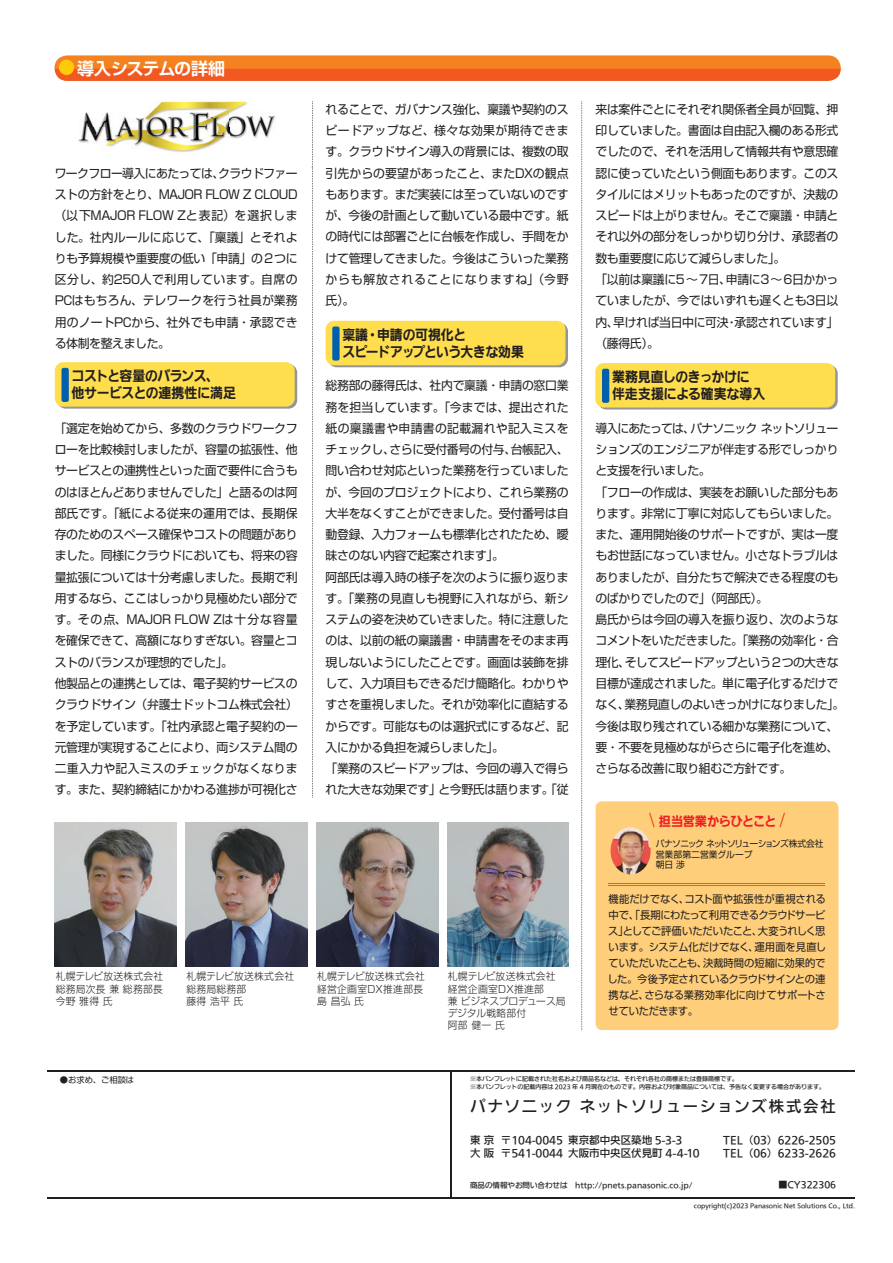
<style>
.page{position:relative;width:893px;height:1263px;background:#fff}
.page>*{position:absolute;margin:0;border:0;box-sizing:border-box;transform-origin:0 0}
.t1{font:700 16.95px "Shin Go Pr 6 N De";letter-spacing:-.035em;color:#fff}
.t2{font:15.45px "PUD Go Dp M";letter-spacing:.115em;color:#231f20}
.t3{font:13.8px/17px "PUD Go Dp B";letter-spacing:-.02em;color:#231f20;scale:.93 1}
.t4{font:13.8px/17px "PUD Go Dp B";letter-spacing:-.04em;color:#231f20;scale:.93 1}
.t5{font:12.75px "PUD Go Dp B";letter-spacing:-.02em;color:#ee1d23;scale:.95 1}
.t6{font:12.15px/21.3px "Shin Go Pro";letter-spacing:-.025em;color:#231f20}
.t7{font:10.65px/15.9px "Shin Go Pro";letter-spacing:-.03em;color:#231f20;text-align:justify}
.t8{font:10.5px "PUD Go Dp M";color:#231f20}
.t9{font:300 10.05px/12.1px "Shin Go Pr 6 N";letter-spacing:.025em;color:#231f20}
.t10{font:9px/10.5px "Shin Go Pro";letter-spacing:-.025em;color:#231f20}
.t11{font:9px "PUD Go Dp M";color:#231f20}
.t12{font:8.25px "Shin Go Pr 6 N";color:#231f20}
.t13{font:7.5px "PUD Go Dp M";color:#231f20}
.t14{font:6px "PUD Go Dp M";color:#231f20}
</style>
<div class="page">
<svg style="left:581px;top:101px;width:1px;height:929px"></svg>
<svg style="left:54px;top:55px;width:787px;height:26px;background:#f37226"></svg>
<hr style="left:47px;top:1198px;width:808px;height:1px;background:#231f20">
<hr style="left:47px;top:1070px;width:808px;height:1px;background:#231f20">
<hr style="left:451px;top:1071px;width:1px;height:127px;background:#231f20">
<img style="left:55px;top:822px;width:122px;height:145px">
<img style="left:186px;top:822px;width:121px;height:145px">
<img style="left:316px;top:822px;width:122px;height:145px">
<img style="left:447px;top:822px;width:122px;height:145px">
<svg style="left:312px;top:101px;width:1px;height:696px"></svg>
<div style="left:596px;top:801px;width:242px;height:229px;background:#fece7a;border-radius:6px"></div>
<hr style="left:608px;top:885px;width:217px;height:1px;background:#f15921">
<hr style="left:608px;top:883px;width:217px;height:1px;background:#f15921">
<svg style="left:649px;top:812px;width:6px;height:15px"></svg>
<svg style="left:779px;top:812px;width:6px;height:15px"></svg>
<img style="left:610px;top:827px;width:41px;height:47px">
<div style="left:57px;top:364px;width:240px;height:45px;background:#939598;border-radius:9px"></div>
<div style="left:55px;top:362px;width:240px;height:45px;background:#ffde4e;border-radius:9px"></div>
<div style="left:61px;top:368px;width:8px;height:34px;background:#0160ae;border-radius:2px"></div>
<svg style="left:328px;top:323px;width:240px;height:44px"></svg>
<div style="left:326px;top:321px;width:239px;height:44px;background:#ffde4e;border-radius:9px"></div>
<div style="left:332px;top:326px;width:8px;height:35px;background:#0160ae;border-radius:2px"></div>
<svg style="left:598px;top:365px;width:240px;height:44px"></svg>
<div style="left:595px;top:363px;width:240px;height:44px;background:#ffde4e;border-radius:9px"></div>
<div style="left:602px;top:369px;width:7px;height:34px;background:#0160ae;border-radius:2px"></div>
<div style="left:59px;top:60px;width:15px;height:15px;background:#feca0a;border-radius:50%"></div>
<img style="left:78px;top:101px;width:198px;height:51px">
<h1 class="t1" style="left:77px;top:54px;width:149px">導入システムの詳細</h1>
<p class="t6" style="left:55px;top:161px;width:245px;text-align:justify">ワークフロー導入にあたっては、クラウドファーストの方針をとり、MAJOR FLOW Z CLOUD（以下MAJOR FLOW Zと表記）を選択しました。社内ルールに応じて、「稟議」とそれよりも予算規模や重要度の低い「申請」の２つに区分し、約250人で利用しています。自席のPCはもちろん、テレワークを行う社員が業務用のノートPCから、社外でも申請・承認できる体制を整えました。</p>
<p class="t3" style="left:72px;top:367px;width:178px">コストと容量のバランス、<br>他サービスとの連携性に満足</p>
<p class="t6" style="left:55px;top:416px;width:245px">「選定を始めてから、多数のクラウドワークフローを比較検討しましたが、容量の拡張性、他サービスとの連携性といった面で要件に合うものはほとんどありませんでした」と語るのは阿部氏です。「紙による従来の運用では、長期保存のためのスペース確保やコストの問題がありました。同様にクラウドにおいても、将来の容量拡張については十分考慮しました。長期で利用するなら、ここはしっかり見極めたい部分です。その点、MAJOR FLOW Zは十分な容量を確保できて、高額になりすぎない。容量とコストのバランスが理想的でした」。<br>他製品との連携としては、電子契約サービスのクラウドサイン（弁護士ドットコム株式会社）を予定しています。「社内承認と電子契約の一元管理が実現することにより、両システム間の二重入力や記入ミスのチェックがなくなります。また、契約締結にかかわる進捗が可視化さ</p>
<p class="t6" style="left:326px;top:97px;width:245px;text-align:justify">れることで、ガバナンス強化、稟議や契約のスピードアップなど、様々な効果が期待できます。クラウドサイン導入の背景には、複数の取引先からの要望があったこと、またDXの観点もあります。まだ実装には至っていないのですが、今後の計画として動いている最中です。紙の時代には部署ごとに台帳を作成し、手間をかけて管理してきました。今後はこういった業務からも解放されることになりますね」（今野氏）。</p>
<p class="t4" style="left:342px;top:326px;width:197px">稟議・申請の可視化と<br>スピードアップという大きな効果</p>
<p class="t6" style="left:326px;top:374px;width:245px">総務部の藤得氏は、社内で稟議・申請の窓口業務を担当しています。「今までは、提出された紙の稟議書や申請書の記載漏れや記入ミスをチェックし、さらに受付番号の付与、台帳記入、問い合わせ対応といった業務を行っていましたが、今回のプロジェクトにより、これら業務の大半をなくすことができました。受付番号は自動登録、入力フォームも標準化されたため、曖昧さのない内容で起案されます」。<br>阿部氏は導入時の様子を次のように振り返ります。「業務の見直しも視野に入れながら、新システムの姿を決めていきました。特に注意したのは、以前の紙の稟議書・申請書をそのまま再現しないようにしたことです。画面は装飾を排して、入力項目もできるだけ簡略化。わかりやすさを重視しました。それが効率化に直結するからです。可能なものは選択式にするなど、記入にかかる負担を減らしました」。<br>「業務のスピードアップは、今回の導入で得られた大きな効果です」と今野氏は語ります。「従</p>
<p class="t9" style="left:56px;top:970px;width:109px;text-align:justify">札幌テレビ放送株式会社総務局次長 兼 総務部長今野 雅得 氏</p>
<p class="t9" style="left:186px;top:970px;width:109px">札幌テレビ放送株式会社総務局総務部<br>藤得 浩平 氏</p>
<p class="t9" style="left:317px;top:970px;width:109px">札幌テレビ放送株式会社経営企画室DX推進部長島 昌弘 氏</p>
<p class="t9" style="left:448px;top:969px;width:119px">札幌テレビ放送株式会社経営企画室DX推進部<br>兼 ビジネスプロデュース局デジタル戦略部付<br>阿部 健一 氏</p>
<p class="t6" style="left:595px;top:97px;width:245px">来は案件ごとにそれぞれ関係者全員が回覧、押印していました。書面は自由記入欄のある形式でしたので、それを活用して情報共有や意思確認に使っていたという側面もあります。このスタイルにはメリットもあったのですが、決裁のスピードは上がりません。そこで稟議・申請とそれ以外の部分をしっかり切り分け、承認者の数も重要度に応じて減らしました」。<br>「以前は稟議に5～7日、申請に3～6日かかっていましたが、今ではいずれも遅くとも3日以内、早ければ当日中に可決・承認されています」（藤得氏）。</p>
<p class="t3" style="left:612px;top:368px;width:166px">業務見直しのきっかけに伴走支援による確実な導入</p>
<p class="t6" style="left:595px;top:416px;width:250px">導入にあたっては、パナソニックネットソリューションズのエンジニアが伴走する形でしっかりと支援を行いました。<br>「フローの作成は、実装をお願いした部分もあります。非常に丁寧に対応してもらいました。また、運用開始後のサポートですが、実は一度もお世話になっていません。小さなトラブルはありましたが、自分たちで解決できる程度のものばかりでしたので」（阿部氏）。<br>島氏からは今回の導入を振り返り、次のようなコメントをいただきました。「業務の効率化・合理化、そしてスピードアップという２つの大きな目標が達成されました。単に電子化するだけでなく、業務見直しのよいきっかけになりました」。今後は取り残されている細かな業務について、要・不要を見極めながらさらに電子化を進め、さらなる改善に取り組むご方針です。</p>
<p class="t5" style="left:659px;top:812px;width:125px">担当営業からひとこと</p>
<p class="t10" style="left:656px;top:838px;width:169px">パナソニックネットソリューションズ株式会社営業部第二営業グループ<br>朝日渉</p>
<p class="t7" style="left:608px;top:890px;width:220px">機能だけでなく、コスト面や拡張性が重視される中で、「長期にわたって利用できるクラウドサービス」としてご評価いただいたこと、大変うれしく思います。システム化だけでなく、運用面を見直していただいたことも、決裁時間の短縮に効果的でした。今後予定されているクラウドサインとの連携など、さらなる業務効率化に向けてサポートさせていただきます。</p>
<p class="t12" style="left:60px;top:1073px;width:76px">●お求め、ご相談は</p>
<p class="t14" style="left:470px;top:1074px;width:270px">※本パンフレットに記載された社名および商品名などは、それぞれ各社の商標または登録商標です。</p>
<p class="t14" style="left:470px;top:1082px;width:356px">※本パンフレットの記載内容は 2023 年 4 月現在のものです。内容および対象商品については、予告なく変更する場合があります。</p>
<p class="t2" style="left:470px;top:1095px;width:367px">パナソニック ネットソリューションズ株式会社</p>
<p class="t8" style="left:470px;top:1132px;width:214px">東 京 〒104-0045 東京都中央区築地 5-3-3</p>
<p class="t8" style="left:723px;top:1132px;width:114px">TEL（03）6226-2505</p>
<p class="t8" style="left:470px;top:1145px;width:231px">大 阪 〒541-0044 大阪市中央区伏見町 4-4-10</p>
<p class="t8" style="left:723px;top:1145px;width:114px">TEL（06）6233-2626</p>
<p class="t13" style="left:470px;top:1180px;width:224px">商品の情報やお問い合わせは　http://pnets.panasonic.co.jp/</p>
<p class="t11" style="left:778px;top:1178px;width:59px">■CY322306</p>
<p class="t14" style="left:694px;top:1201px;width:163px">copyright(c)2023 Panasonic Net Solutions Co., Ltd.</p>
</div>
